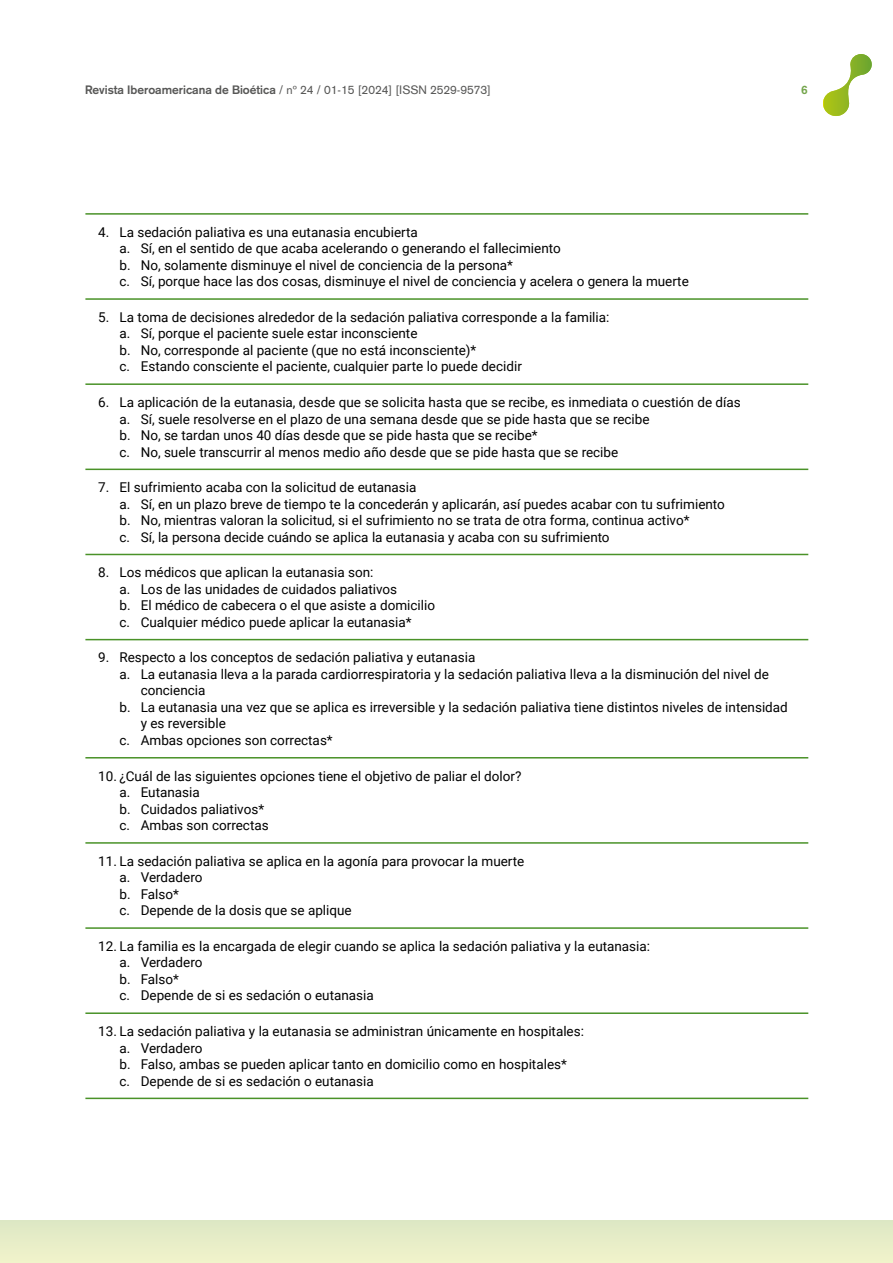
<style>
.page{position:relative;width:893px;height:1263px;background:#fff}
.page>*{position:absolute;margin:0;border:0;box-sizing:border-box;transform-origin:0 0}
.t1{font:13.5px/16.5px "Roboto";color:#000}
.t2{font:12px "Akzidenz Grotesk";color:#575756}
.t3{font:700 12px "Akzidenz Grotesk";color:#74a54c}
.s1{font-weight:700}
</style>
<div class="page">
<div style="left:0;top:1220px;width:893px;height:43px;background:#e7edc8"></div>
<svg style="left:823px;top:54px;width:49px;height:62px"></svg>
<hr style="left:85px;top:213px;width:723px;height:2px;background:#4a9228">
<hr style="left:85px;top:298px;width:723px;height:2px;background:#4a9228">
<hr style="left:85px;top:383px;width:723px;height:2px;background:#4a9228">
<hr style="left:85px;top:469px;width:723px;height:1px;background:#4a9228">
<hr style="left:85px;top:554px;width:723px;height:1px;background:#4a9228">
<hr style="left:85px;top:639px;width:723px;height:1px;background:#4a9228">
<hr style="left:85px;top:757px;width:723px;height:1px;background:#4a9228">
<hr style="left:85px;top:842px;width:723px;height:2px;background:#4a9228">
<hr style="left:85px;top:927px;width:723px;height:2px;background:#4a9228">
<hr style="left:85px;top:1012px;width:723px;height:2px;background:#4a9228">
<hr style="left:85px;top:1097px;width:723px;height:2px;background:#4a9228">
<p class="t2" style="left:85px;top:83px;width:407px"><span class="s1">Revista Iberoamericana de Bioética</span> / nº 24 / 01-15 [2024] [ISSN 2529-9573]</p>
<p class="t3" style="left:801px;top:83px;width:8px">6</p>
<p class="t1" style="left:119px;top:223px;width:571px;text-indent:-21px">4. La sedación paliativa es una eutanasia encubierta<br>a. Sí, en el sentido de que acaba acelerando o generando el fallecimiento<br>b. No, solamente disminuye el nivel de conciencia de la persona*<br>c. Sí, porque hace las dos cosas, disminuye el nivel de conciencia y acelera o genera la muerte</p>
<p class="t1" style="left:119px;top:308px;width:492px;text-indent:-21px">5. La toma de decisiones alrededor de la sedación paliativa corresponde a la familia: a. Sí, porque el paciente suele estar inconsciente<br>b. No, corresponde al paciente (que no está inconsciente)*<br>c. Estando consciente el paciente, cualquier parte lo puede decidir</p>
<p class="t1" style="left:119px;top:393px;width:623px;text-indent:-21px">6. La aplicación de la eutanasia, desde que se solicita hasta que se recibe, es inmediata o cuestión de días a. Sí, suele resolverse en el plazo de una semana desde que se pide hasta que se recibe<br>b. No, se tardan unos 40 días desde que se pide hasta que se recibe*<br>c. No, suele transcurrir al menos medio año desde que se pide hasta que se recibe</p>
<p class="t1" style="left:119px;top:479px;width:607px;text-indent:-21px">7. El sufrimiento acaba con la solicitud de eutanasia<br>a. Sí, en un plazo breve de tiempo te la concederán y aplicarán, así puedes acabar con tu sufrimiento b. No, mientras valoran la solicitud, si el sufrimiento no se trata de otra forma, continua activo*<br>c. Sí, la persona decide cuándo se aplica la eutanasia y acaba con su sufrimiento</p>
<p class="t1" style="left:119px;top:564px;width:317px;text-indent:-21px">8. Los médicos que aplican la eutanasia son:<br>a. Los de las unidades de cuidados paliativos<br>b. El médico de cabecera o el que asiste a domicilio c. Cualquier médico puede aplicar la eutanasia*</p>
<p class="t1" style="left:98px;top:649px;width:379px">9. Respecto a los conceptos de sedación paliativa y eutanasia</p>
<p class="t1" style="left:119px;top:665px;width:651px">a. La eutanasia lleva a la parada cardiorrespiratoria y la sedación paliativa lleva a la disminución del nivel de</p>
<p class="t1" style="left:141px;top:682px;width:66px">conciencia</p>
<p class="t1" style="left:119px;top:698px;width:670px">b. La eutanasia una vez que se aplica es irreversible y la sedación paliativa tiene distintos niveles de intensidad</p>
<p class="t1" style="left:141px;top:715px;width:87px">y es reversible</p>
<p class="t1" style="left:119px;top:731px;width:215px">c. Ambas opciones son correctas*</p>
<p class="t1" style="left:119px;top:767px;width:404px;text-indent:-21px">10. ¿Cuál de las siguientes opciones tiene el objetivo de paliar el dolor? a. Eutanasia<br>b. Cuidados paliativos*<br>c. Ambas son correctas</p>
<p class="t1" style="left:119px;top:852px;width:406px;text-indent:-21px">11. La sedación paliativa se aplica en la agonía para provocar la muerte a. Verdadero<br>b. Falso*<br>c. Depende de la dosis que se aplique</p>
<p class="t1" style="left:119px;top:937px;width:532px;text-indent:-21px">12. La familia es la encargada de elegir cuando se aplica la sedación paliativa y la eutanasia: a. Verdadero<br>b. Falso*<br>c. Depende de si es sedación o eutanasia</p>
<p class="t1" style="left:119px;top:1022px;width:466px;text-indent:-21px">13. La sedación paliativa y la eutanasia se administran únicamente en hospitales: a. Verdadero<br>b. Falso, ambas se pueden aplicar tanto en domicilio como en hospitales*<br>c. Depende de si es sedación o eutanasia</p>
</div>
